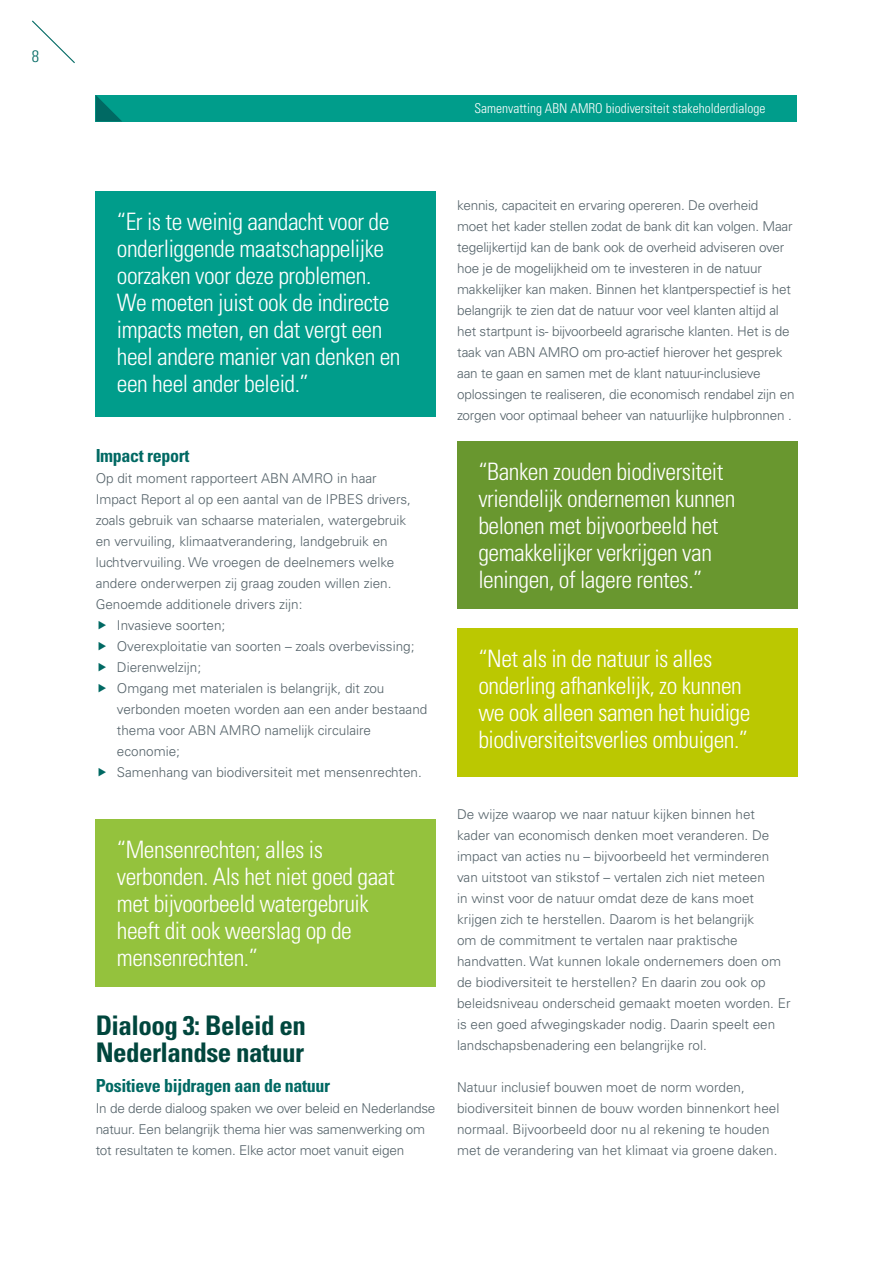
<style>
.page{position:relative;width:893px;height:1263px;background:#fff}
.page>*{position:absolute;margin:0;border:0;box-sizing:border-box;transform-origin:0 0}
.A4_kopje_c18{font:700 condensed 27px/27px "Univers LT Std";letter-spacing:-.02em;color:#00463d}
.A4_kopje_c18-2{font:300 condensed 24px/27px "Univers LT Std";letter-spacing:-.02em;color:#fff}
.A4_tussenkopje_c12{font:700 condensed 18px "Univers LT Std";letter-spacing:-.02em;color:#006963}
.t1{font:300 condensed 16.5px "Univers LT Std";color:#006963}
.A4_brood{font:300 13.5px/21px "Univers LT Std";color:#546269}
.A4_kopje_c18-3{font:300 condensed 13.5px "Univers LT Std";color:#fff}
</style>
<div class="page">
<div style="left:457px;top:441px;width:340px;height:168px;background:#69972f"></div>
<div style="left:457px;top:628px;width:340px;height:149px;background:#bbc801"></div>
<div style="left:96px;top:819px;width:340px;height:168px;background:#94c23d"></div>
<div style="left:96px;top:191px;width:340px;height:226px;background:#009d8b"></div>
<div style="left:96px;top:95px;width:701px;height:27px;background:#009d8b"></div>
<svg style="left:96px;top:95px;width:26px;height:27px"></svg>
<svg style="left:32px;top:20px;width:43px;height:44px"></svg>
<p class="t1" style="left:32px;top:47px;width:9px">8</p>
<p class="A4_kopje_c18-3" style="left:474px;top:100px;width:292px">Samenvatting ABN AMRO biodiversiteit stakeholderdialoge</p>
<p class="A4_kopje_c18-2" style="left:117px;top:208px;width:285px">“Er is te weinig aandacht voor de onderliggende maatschappelijke oorzaken voor deze problemen.<br>We moeten juist ook de indirecte impacts meten, en dat vergt een heel andere manier van denken en een heel ander beleid.”</p>
<p class="A4_tussenkopje_c12" style="left:96px;top:445px;width:95px">Impact report</p>
<p class="A4_brood" style="left:96px;top:468px;width:317px">Op dit moment rapporteert ABN AMRO in haar Impact Report al op een aantal van de IPBES drivers, zoals gebruik van schaarse materialen, watergebruik en vervuiling, klimaatverandering, landgebruik en luchtvervuiling. We vroegen de deelnemers welke andere onderwerpen zij graag zouden willen zien.<br>Genoemde additionele drivers zijn:</p>
<p class="A4_brood" style="left:117px;top:615px;width:110px">Invasieve soorten;</p>
<p class="A4_brood" style="left:117px;top:636px;width:299px">Overexploitatie van soorten – zoals overbevissing;</p>
<p class="A4_brood" style="left:117px;top:657px;width:86px">Dierenwelzijn;</p>
<p class="A4_brood" style="left:117px;top:678px;width:312px">Omgang met materialen is belangrijk, dit zou verbonden moeten worden aan een ander bestaand thema voor ABN AMRO namelijk circulaire economie;</p>
<p class="A4_brood" style="left:117px;top:762px;width:306px">Samenhang van biodiversiteit met mensenrechten.</p>
<p class="A4_kopje_c18-2" style="left:117px;top:836px;width:279px">“Mensenrechten; alles is verbonden. Als het niet goed gaat met bijvoorbeeld watergebruik heeft dit ook weerslag op de mensenrechten.”</p>
<p class="A4_kopje_c18" style="left:96px;top:1012px;width:212px">Dialoog 3: Beleid en<br>Nederlandse natuur</p>
<p class="A4_tussenkopje_c12" style="left:96px;top:1075px;width:236px">Positieve bijdragen aan de natuur</p>
<p class="A4_brood" style="left:96px;top:1098px;width:341px">In de derde dialoog spaken we over beleid en Nederlandse natuur. Een belangrijk thema hier was samenwerking om tot resultaten te komen. Elke actor moet vanuit eigen</p>
<p class="A4_brood" style="left:457px;top:195px;width:339px">kennis, capaciteit en ervaring opereren. De overheid<br>moet het kader stellen zodat de bank dit kan volgen. Maar tegelijkertijd kan de bank ook de overheid adviseren over hoe je de mogelijkheid om te investeren in de natuur makkelijker kan maken. Binnen het klantperspectief is het belangrijk te zien dat de natuur voor veel klanten altijd al het startpunt is- bijvoorbeeld agrarische klanten. Het is de taak van ABN AMRO om pro-actief hierover het gesprek aan te gaan en samen met de klant natuur-inclusieve oplossingen te realiseren, die economisch rendabel zijn en zorgen voor optimaal beheer van natuurlijke hulpbronnen .</p>
<p class="A4_kopje_c18-2" style="left:478px;top:458px;width:259px">“Banken zouden biodiversiteit vriendelijk ondernemen kunnen belonen met bijvoorbeeld het gemakkelijker verkrijgen van leningen, of lagere rentes.”</p>
<p class="A4_kopje_c18-2" style="left:478px;top:645px;width:274px">“Net als in de natuur is alles onderling afhankelijk, zo kunnen we ook alleen samen het huidige biodiversiteitsverlies ombuigen.”</p>
<p class="A4_brood" style="left:457px;top:804px;width:335px">De wijze waarop we naar natuur kijken binnen het kader van economisch denken moet veranderen. De impact van acties nu – bijvoorbeeld het verminderen van uitstoot van stikstof – vertalen zich niet meteen<br>in winst voor de natuur omdat deze de kans moet krijgen zich te herstellen. Daarom is het belangrijk<br>om de commitment te vertalen naar praktische handvatten. Wat kunnen lokale ondernemers doen om de biodiversiteit te herstellen? En daarin zou ook op beleidsniveau onderscheid gemaakt moeten worden. Er is een goed afwegingskader nodig. Daarin speelt een landschapsbenadering een belangrijke rol.</p>
<p class="A4_brood" style="left:457px;top:1077px;width:324px">Natuur inclusief bouwen moet de norm worden, biodiversiteit binnen de bouw worden binnenkort heel normaal. Bijvoorbeeld door nu al rekening te houden met de verandering van het klimaat via groene daken.</p>
</div>
